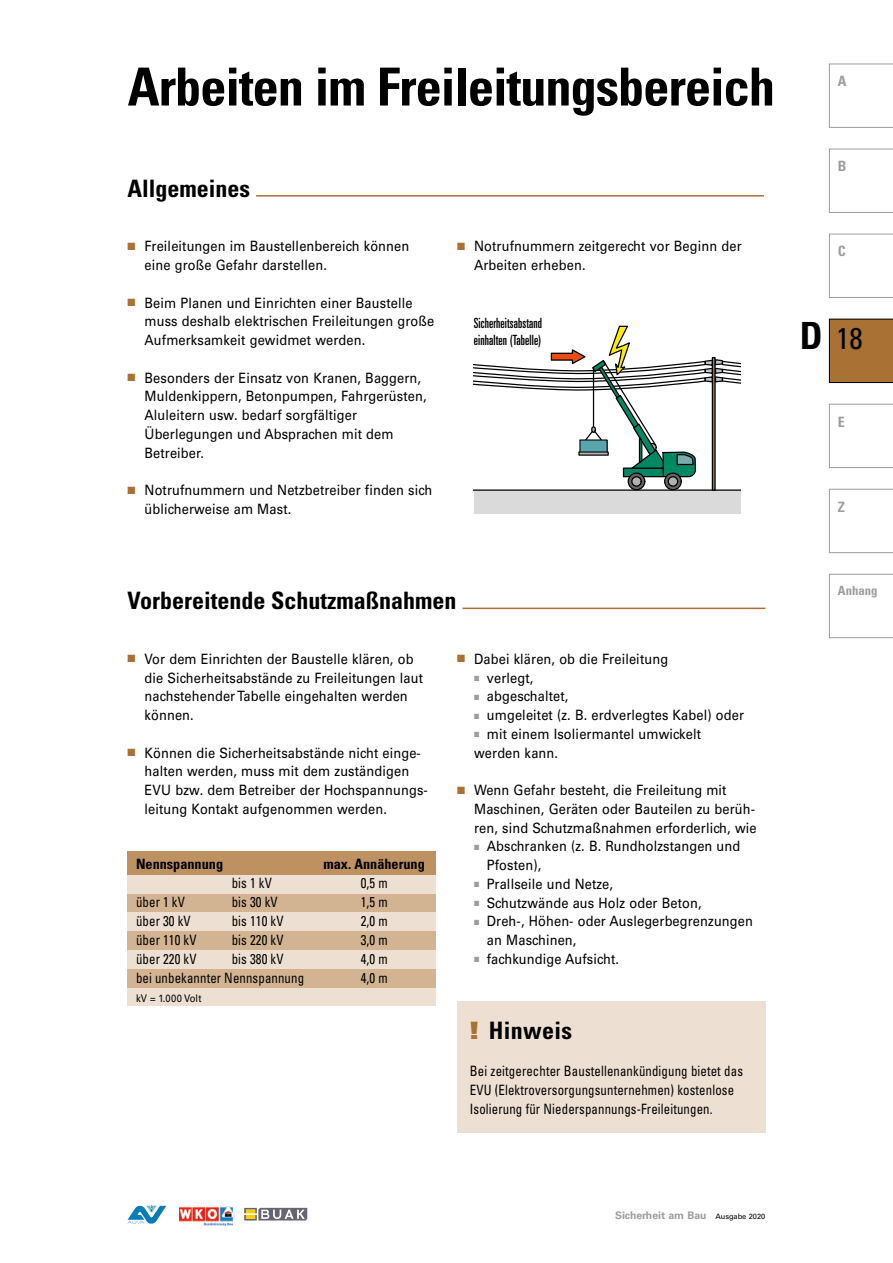
<style>
.page{position:relative;width:893px;height:1263px;background:#fff}
.page>*{position:absolute;margin:0;border:0;box-sizing:border-box;transform-origin:0 0}
.Head_groß_schwarz{font:700 condensed 52.5px "Univers";letter-spacing:-.02em;color:#000}
.t1{font:condensed 30px "Univers";color:#000}
.Head_Linie{font:700 condensed 24px "Univers";color:#000}
.t2{font:14.25px/18.8px "Univers";letter-spacing:.01em;color:#000;scale:.9 1}
.t3{font:condensed 14.25px/18.8px "Univers";letter-spacing:.01em;color:#000;scale:.9 1}
.t4{font:700 condensed 14.25px "Univers";color:#000}
.t5{font:700 condensed 14.25px "Univers";color:#9d9d9c}
.t6{font:ultra-condensed 14.1px/17px "Univers";letter-spacing:.01em;color:#000;scale:.9 1}
.t7{font:700 condensed 12.75px "Univers";color:#9d9d9c}
.t8{font:700 10.5px "Univers";color:#9d9d9c}
.t9{font:10.5px "Univers";letter-spacing:.01em;color:#000;scale:.9 1}
.s1{color:#a97134}
.s2{color:#9d9d9c}
.s3{font-weight:900;font-stretch:normal;color:#a97134}
.s4{font-weight:700;font-size:37.5px}
.s5{font-weight:400;font-size:7.5px;color:#000}
</style>
<div class="page">
<svg style="left:829px;top:404px;width:64px;height:64px"></svg>
<svg style="left:829px;top:149px;width:64px;height:64px"></svg>
<svg style="left:829px;top:234px;width:64px;height:64px"></svg>
<svg style="left:829px;top:64px;width:64px;height:64px"></svg>
<div style="left:829px;top:319px;width:64px;height:64px;background:#a97134"></div>
<svg style="left:829px;top:489px;width:64px;height:64px"></svg>
<svg style="left:829px;top:574px;width:64px;height:64px"></svg>
<svg style="left:244px;top:1208px;width:63px;height:12px"></svg>
<img style="left:179px;top:1207px;width:55px;height:18px">
<svg style="left:128px;top:1205px;width:38px;height:19px"></svg>
<hr style="left:256px;top:195px;width:508px;height:2px;background:#a97134">
<hr style="left:462px;top:608px;width:303px;height:1px;background:#a97134">
<svg style="left:474px;top:489px;width:267px;height:25px;background:#cfcfcf"></svg>
<div style="left:712px;top:357px;width:4px;height:134px;border:1px solid #000"></div>
<div style="left:628px;top:473px;width:17px;height:17px;background:#646363;border-radius:50%"></div>
<div style="left:628px;top:472px;width:17px;height:18px;border:1px solid #000;border-radius:50%"></div>
<svg style="left:632px;top:477px;width:9px;height:9px"></svg>
<div style="left:631px;top:476px;width:11px;height:11px;border:1px solid #000;border-radius:50%"></div>
<svg style="left:665px;top:473px;width:16px;height:17px"></svg>
<div style="left:664px;top:472px;width:18px;height:18px;border:1px solid #000;border-radius:50%"></div>
<div style="left:668px;top:477px;width:10px;height:9px;background:#b3b2b2;border-radius:50%"></div>
<div style="left:668px;top:476px;width:10px;height:11px;border:1px solid #000;border-radius:50%"></div>
<svg style="left:474px;top:325px;width:267px;height:153px"></svg>
<div style="left:580px;top:440px;width:27px;height:15px;background:#57a6ae"></div>
<hr style="left:579px;top:452px;width:29px;height:3px;background:#b3b2b2">
<div style="left:457px;top:1001px;width:308px;height:132px;background:#ede0d2"></div>
<div style="left:128px;top:851px;width:308px;height:24px;background:#bd9160"></div>
<div style="left:128px;top:875px;width:308px;height:19px;background:#ede0d2"></div>
<div style="left:128px;top:894px;width:308px;height:19px;background:#d2b492"></div>
<div style="left:128px;top:913px;width:308px;height:18px;background:#ede0d2"></div>
<div style="left:128px;top:931px;width:308px;height:19px;background:#d2b492"></div>
<div style="left:128px;top:950px;width:308px;height:19px;background:#ede0d2"></div>
<div style="left:128px;top:987px;width:308px;height:19px;background:#ede0d2"></div>
<div style="left:128px;top:969px;width:308px;height:18px;background:#d2b492"></div>
<p class="Head_groß_schwarz" style="left:128px;top:55px;width:649px">Arbeiten im Freileitungsbereich</p>
<p class="Head_Linie" style="left:128px;top:173px;width:124px">Allgemeines</p>
<p class="t2" style="left:145px;top:237px;width:296px;text-indent:-17px"><span class="s1">■</span> Freileitungen im Baustellenbereich können eine große Gefahr darstellen.</p>
<p class="t2" style="left:145px;top:293px;width:324px;text-indent:-17px"><span class="s1">■</span> Beim Planen und Einrichten einer Baustelle muss deshalb elektrischen Freileitungen große<br>Aufmerksamkeit gewidmet werden.</p>
<p class="t2" style="left:145px;top:368px;width:315px;text-indent:-17px"><span class="s1">■</span> Besonders der Einsatz von Kranen, Baggern, Muldenkippern, Betonpumpen, Fahrgerüsten, Aluleitern usw. bedarf sorgfältiger Überlegungen und Absprachen mit dem Betreiber.</p>
<p class="t2" style="left:145px;top:481px;width:321px;text-indent:-17px"><span class="s1">■</span> Notrufnummern und Netzbetreiber finden sich üblicherweise am Mast.</p>
<p class="t2" style="left:474px;top:237px;width:299px;text-indent:-17px"><span class="s1">■</span> Notrufnummern zeitgerecht vor Beginn der<br>Arbeiten erheben.</p>
<p class="t6" style="left:474px;top:315px;width:77px">Sicherheitsabstand einhalten (Tabelle)</p>
<p class="Head_Linie" style="left:128px;top:586px;width:330px">Vorbereitende Schutzmaßnahmen</p>
<p class="t2" style="left:145px;top:649px;width:311px;text-indent:-17px"><span class="s1">■</span> Vor dem Einrichten der Baustelle klären, ob die Sicherheitsabstände zu Freileitungen laut nachstehender Tabelle eingehalten werden können.</p>
<p class="t2" style="left:145px;top:743px;width:315px;text-indent:-17px"><span class="s1">■</span> Können die Sicherheitsabstände nicht einge&shy;halten werden, muss mit dem zuständigen EVU bzw. dem Betreiber der Hochspannungs&shy;leitung Kontakt aufgenommen werden.</p>
<p class="t4" style="left:136px;top:855px;width:89px">Nennspannung</p>
<p class="t4" style="left:324px;top:855px;width:103px">max. Annäherung</p>
<p class="t3" style="left:232px;top:873px;width:46px">bis 1 kV</p>
<p class="t3" style="left:361px;top:873px;width:31px">0,5 m</p>
<p class="t3" style="left:136px;top:892px;width:56px">über 1 kV</p>
<p class="t3" style="left:232px;top:892px;width:52px">bis 30 kV</p>
<p class="t3" style="left:361px;top:892px;width:31px">1,5 m</p>
<p class="t3" style="left:136px;top:911px;width:62px">über 30 kV</p>
<p class="t3" style="left:232px;top:911px;width:59px">bis 110 kV</p>
<p class="t3" style="left:361px;top:911px;width:31px">2,0 m</p>
<p class="t3" style="left:136px;top:931px;width:69px">über 110 kV</p>
<p class="t3" style="left:232px;top:931px;width:59px">bis 220 kV</p>
<p class="t3" style="left:361px;top:931px;width:31px">3,0 m</p>
<p class="t3" style="left:136px;top:950px;width:69px">über 220 kV</p>
<p class="t3" style="left:232px;top:950px;width:59px">bis 380 kV</p>
<p class="t3" style="left:361px;top:950px;width:31px">4,0 m</p>
<p class="t3" style="left:136px;top:969px;width:188px">bei unbekannter Nennspannung</p>
<p class="t3" style="left:361px;top:969px;width:31px">4,0 m</p>
<p class="t9" style="left:136px;top:992px;width:74px">kV = 1.000 Volt</p>
<p class="t2" style="left:457px;top:649px;width:236px"><span class="s1">■</span> Dabei klären, ob die Freileitung</p>
<p class="t2" style="left:474px;top:668px;width:67px"><span class="s2">■</span> verlegt,</p>
<p class="t2" style="left:474px;top:687px;width:106px"><span class="s2">■</span> abgeschaltet,</p>
<p class="t2" style="left:474px;top:706px;width:301px"><span class="s2">■</span> umgeleitet (z. B. erdverlegtes Kabel) oder</p>
<p class="t2" style="left:474px;top:724px;width:254px"><span class="s2">■</span> mit einem Isoliermantel umwickelt</p>
<p class="t2" style="left:474px;top:743px;width:95px">werden kann.</p>
<p class="t2" style="left:474px;top:781px;width:315px;text-indent:-17px"><span class="s1">■</span> Wenn Gefahr besteht, die Freileitung mit<br>Maschinen, Geräten oder Bauteilen zu berüh&shy;ren, sind Schutzmaßnahmen erforderlich, wie</p>
<p class="t2" style="left:487px;top:837px;width:283px;text-indent:-13px"><span class="s2">■</span> Abschranken (z. B. Rundholzstangen und<br>Pfosten),</p>
<p class="t2" style="left:474px;top:874px;width:156px"><span class="s2">■</span> Prallseile und Netze,</p>
<p class="t2" style="left:474px;top:893px;width:254px"><span class="s2">■</span> Schutzwände aus Holz oder Beton,</p>
<p class="t2" style="left:487px;top:912px;width:297px;text-indent:-13px"><span class="s2">■</span> Dreh-, Höhen- oder Auslegerbegrenzungen an Maschinen,</p>
<p class="t2" style="left:474px;top:949px;width:162px"><span class="s2">■</span> fachkundige Aufsicht.</p>
<p class="Head_Linie" style="left:470px;top:1016px;width:104px"><span class="s3">!</span> Hinweis</p>
<p class="t3" style="left:470px;top:1062px;width:305px">Bei zeitgerechter Baustellenankündigung bietet das<br>EVU (Elektroversorgungsunternehmen) kostenlose<br>Isolierung für Niederspannungs-Freileitungen.</p>
<p class="t5" style="left:838px;top:72px;width:10px">A</p>
<p class="t5" style="left:838px;top:158px;width:10px">B</p>
<p class="t5" style="left:838px;top:243px;width:9px">C</p>
<h2 class="t1" style="left:800px;top:319px;width:64px"><span class="s4">D</span> 18</h2>
<p class="t5" style="left:838px;top:413px;width:9px">E</p>
<p class="t5" style="left:838px;top:498px;width:9px">Z</p>
<p class="t7" style="left:838px;top:583px;width:41px">Anhang</p>
<p class="t8" style="left:615px;top:1209px;width:152px">Sicherheit am Bau <span class="s5">Ausgabe 2020</span></p>
</div>
